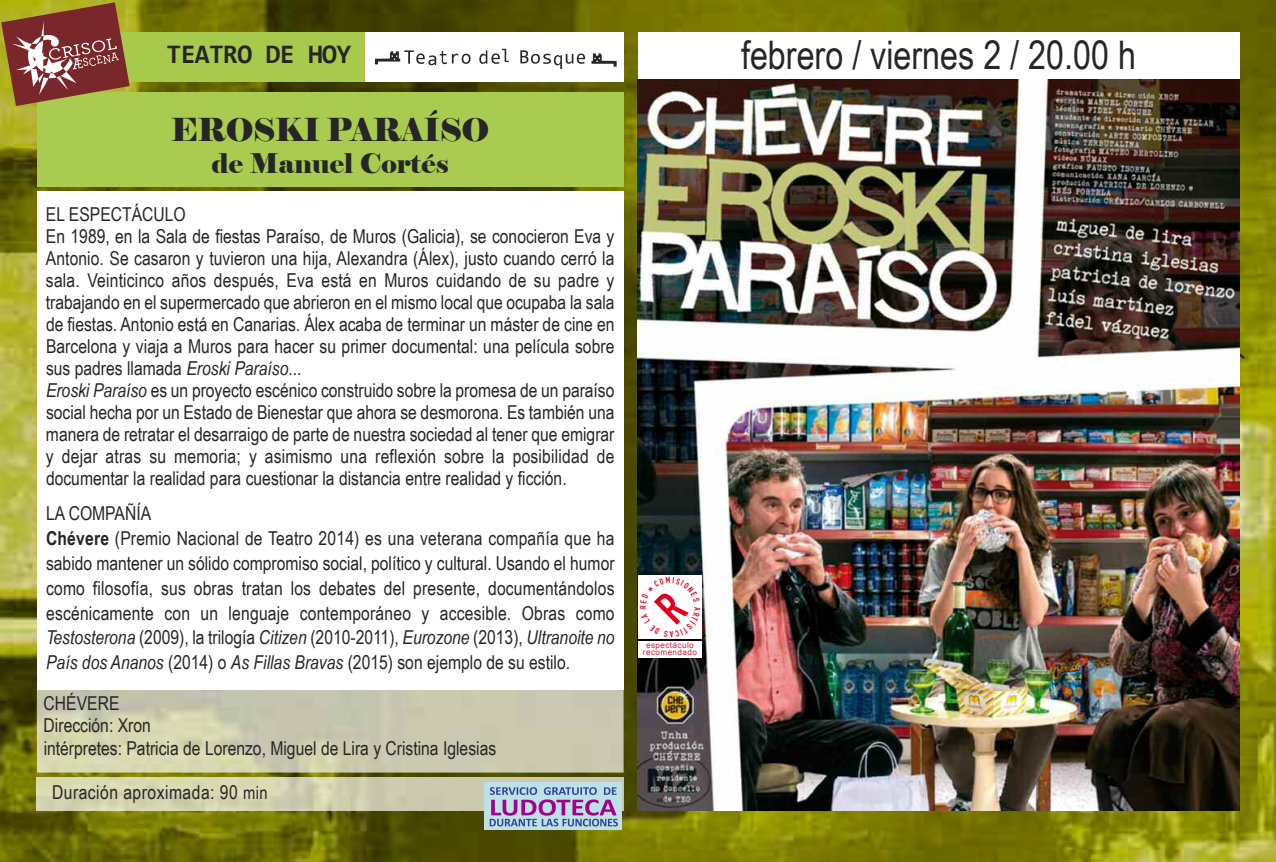
<style>
.page{position:relative;width:1276px;height:862px;background:#fff}
.page>*{position:absolute;margin:0;border:0;box-sizing:border-box;transform-origin:0 0}
.t1{font:39.38px "Arial Narrow";color:#272627}
.t2{font:31.5px "Elephant";letter-spacing:-.025em;color:#272627}
.t3{font:27px "Elephant";color:#272627}
.t4{font:700 27px "Consolas";letter-spacing:-.025em;color:#272627}
.t5{font:19.12px/22.1px "Arial Narrow";color:#272627}
.t6{font:19.12px "Arial Narrow";letter-spacing:.025em;color:#272627}
.t7{font:8.55px "DIN Engschrift+ZPKHEO";color:#e2001a}
.t8{font:8.1px/7.4px "Arial";letter-spacing:.05em;color:#c62139;text-align:center}
.s1{font-style:italic}
.s2{font-weight:700}
.s3{font-size:18px}
</style>
<div class="page">
<img style="left:0;top:0;width:1276px;height:861px">
<div style="left:37px;top:191px;width:586px;height:497px;background:#fff"></div>
<img style="left:37px;top:688px;width:586px;height:84px">
<div style="left:638px;top:32px;width:601px;height:46px;background:#fff"></div>
<img style="left:37px;top:777px;width:586px;height:32px">
<div style="left:37px;top:92px;width:586px;height:95px;background:#a9cb50"></div>
<div style="left:37px;top:32px;width:586px;height:50px;background:#fff"></div>
<svg style="left:1239px;top:85px;width:8px;height:276px;background:#777605"></svg>
<img style="left:638px;top:80px;width:601px;height:729px">
<div style="left:485px;top:782px;width:137px;height:47px;background:#bce2e5"></div>
<svg style="left:490px;top:787px;width:128px;height:39px"></svg>
<div style="left:110px;top:32px;width:254px;height:50px;background:#a7ca4c"></div>
<svg style="left:375px;top:49px;width:242px;height:20px"></svg>
<svg style="left:1px;top:2px;width:129px;height:104px"></svg>
<div style="left:638px;top:575px;width:64px;height:63px;background:#fff"></div>
<div style="left:638px;top:641px;width:64px;height:16px;background:#fff"></div>
<svg style="left:654px;top:593px;width:35px;height:32px"></svg>
<h3 class="t4" style="left:167px;top:43px;width:186px">TEATRO DE HOY</h3>
<h2 class="t2" style="left:171px;top:111px;width:320px">EROSKI PARAÍSO</h2>
<h3 class="t3" style="left:212px;top:147px;width:238px">de Manuel Cortés</h3>
<p class="t5" style="left:46px;top:203px;width:570px">eL eSPeCTÁCULO<br>en 1989, en la Sala de fiestas Paraíso, de Muros (Galicia), se conocieron eva y Antonio. Se casaron y tuvieron una hija, Alexandra (Álex), justo cuando cerró la sala. veinticinco años después, eva está en Muros cuidando de su padre y trabajando en el supermercado que abrieron en el mismo local que ocupaba la sala de fiestas. Antonio está en Canarias. Álex acaba de terminar un máster de cine en Barcelona y viaja a Muros para hacer su primer documental: una película sobre sus padres llamada <span class="s1">Eroski Paraíso</span>...<br><span class="s1">Eroski Paraíso</span> es un proyecto escénico construido sobre la promesa de un paraíso social hecha por un estado de Bienestar que ahora se desmorona. es también una manera de retratar el desarraigo de parte de nuestra sociedad al tener que emigrar y dejar atras su memoria; y asimismo una reflexión sobre la posibilidad de documentar la realidad para cuestionar la distancia entre realidad y ficción.</p>
<p class="t5" style="left:46px;top:501px;width:570px;line-height:24.8px">LA COMPAÑÍA<br><span class="s2">Chévere</span> (Premio Nacional de Teatro 2014) es una veterana compañía que ha sabido mantener un sólido compromiso social, político y cultural. Usando el humor como filosofía, sus obras tratan los debates del presente, documentándolos escénicamente con un lenguaje contemporáneo y accesible. Obras como <span class="s1">Testosterona</span> (2009), la trilogía <span class="s1">Citizen</span> (2010-2011), <span class="s1">Eurozone</span> (2013), <span class="s1">Ultranoite no País dos Ananos</span> (2014) o <span class="s1">As Fillas Bravas</span> (2015) son ejemplo de su estilo.</p>
<p class="t5" style="left:44px;top:691px;width:454px">Chévere<br>Dirección: Xron<br>intérpretes: Patricia de Lorenzo, Miguel de Lira y Cristina Iglesias</p>
<p class="t6" style="left:52px;top:780px;width:217px">Duración aproximada: 90 <span class="s3">min</span></p>
<p class="t7" style="left:640px;top:608px;width:5px;rotate:-90deg">R</p>
<p class="t8" style="left:643px;top:641px;width:55px">espectáculo recomendado</p>
<h1 class="t1" style="left:741px;top:32px;width:396px">febrero / viernes 2 / 20.00 h</h1>
</div>
